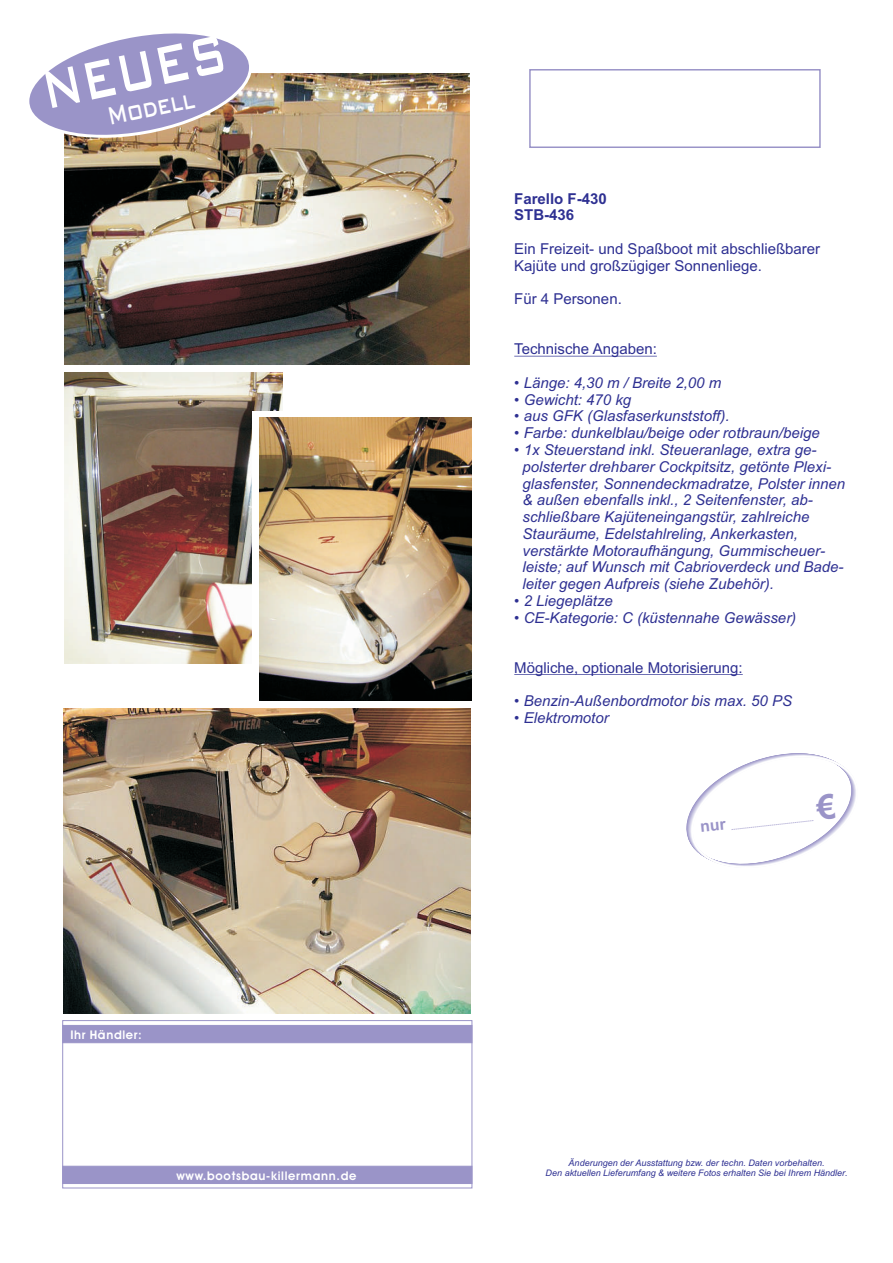
<style>
.page{position:relative;width:893px;height:1263px;background:#fff}
.page>*{position:absolute;margin:0;border:0;box-sizing:border-box;transform-origin:0 0}
.t1{font:500 71.1px "Bank Gothic BT";color:#fff;scale:.65 1}
.t2{font:500 33.45px "Bank Gothic BT";color:#fff;scale:.65 1}
.t3{font:italic 15px/16.8px "Arial";color:#2e3092}
.t4{font:15px/16.8px "Arial";color:#2e3092}
.t5{font:700 15px/16.8px "Arial";color:#2e3092}
.t6{font:700 12px "Avant Garde IT Cby BT";letter-spacing:.06em;color:#fff}
.t7{font:italic 9px "Arial";color:#2e3092}
</style>
<div class="page">
<img style="left:65px;top:372px;width:218px;height:291px">
<div style="left:252px;top:411px;width:41px;height:259px;background:#fff"></div>
<img style="left:259px;top:418px;width:212px;height:282px">
<img style="left:64px;top:708px;width:407px;height:306px">
<img style="left:65px;top:73px;width:404px;height:291px">
<hr style="left:514px;top:356px;width:143px;height:1px;background:#2e3092">
<hr style="left:514px;top:674px;width:229px;height:1px;background:#2e3092">
<svg style="left:29px;top:33px;width:224px;height:109px"></svg>
<svg style="left:62px;top:1020px;width:410px;height:168px"></svg>
<div style="left:62px;top:1166px;width:410px;height:18px;background:#9a94c8"></div>
<div style="left:62px;top:1025px;width:410px;height:18px;background:#9a94c8"></div>
<div style="left:529px;top:69px;width:292px;height:79px;border:2px solid #9a94c8"></div>
<svg style="left:686px;top:753px;width:170px;height:113px"></svg>
<h1 class="t1" style="left:35px;top:56px;width:290px;rotate:-12deg">NEUES</h1>
<h2 class="t2" style="left:104px;top:101px;width:137px;rotate:-12deg">Modell</h2>
<p class="t6" style="left:71px;top:1030px;width:73px">Ihr Händler:</p>
<p class="t5" style="left:514px;top:191px;width:94px">Farello F-430<br>STB-436</p>
<p class="t4" style="left:514px;top:242px;width:307px">Ein Freizeit- und Spaßboot mit abschließbarer<br>Kajüte und großzügiger Sonnenliege.</p>
<p class="t4" style="left:514px;top:292px;width:109px">Für 4 Personen.</p>
<p class="t4" style="left:514px;top:342px;width:144px">Technische Angaben:</p>
<p class="t3" style="left:514px;top:376px;width:209px">• Länge: 4,30 m / Breite 2,00 m</p>
<p class="t3" style="left:514px;top:392px;width:118px">• Gewicht: 470 kg</p>
<p class="t3" style="left:514px;top:409px;width:217px">• aus GFK (Glasfaserkunststoff).</p>
<p class="t3" style="left:514px;top:426px;width:307px">• Farbe: dunkelblau/beige oder rotbraun/beige</p>
<p class="t3" style="left:523px;top:443px;width:324px;text-indent:-8px">• 1x Steuerstand inkl. Steueranlage, extra ge&shy;polsterter drehbarer Cockpitsitz, getönte Plexi&shy;glasfenster, Sonnendeckmadratze, Polster innen &amp; außen ebenfalls inkl., 2 Seitenfenster, ab&shy;schließbare Kajüteneingangstür, zahlreiche Stauräume, Edelstahlreling, Ankerkasten, verstärkte Motoraufhängung, Gummischeuer&shy;leiste; auf Wunsch mit Cabrioverdeck und Bade&shy;leiter gegen Aufpreis (siehe Zubehör).</p>
<p class="t3" style="left:514px;top:593px;width:100px">• 2 Liegeplätze</p>
<p class="t3" style="left:514px;top:610px;width:284px">• CE-Kategorie: C (küstennahe Gewässer)</p>
<p class="t4" style="left:514px;top:660px;width:230px">Mögliche, optionale Motorisierung:</p>
<p class="t3" style="left:514px;top:694px;width:279px">• Benzin-Außenbordmotor bis max. 50 PS</p>
<p class="t3" style="left:514px;top:711px;width:96px">• Elektromotor</p>
<p class="t7" style="left:569px;top:1160px;width:257px">Änderungen der Ausstattung bzw. der techn. Daten vorbehalten.</p>
<p class="t6" style="left:176px;top:1171px;width:182px">www.bootsbau-killermann.de</p>
<p class="t7" style="left:546px;top:1170px;width:303px">Den aktuellen Lieferumfang &amp; weitere Fotos erhalten Sie bei Ihrem Händler.</p>
</div>
